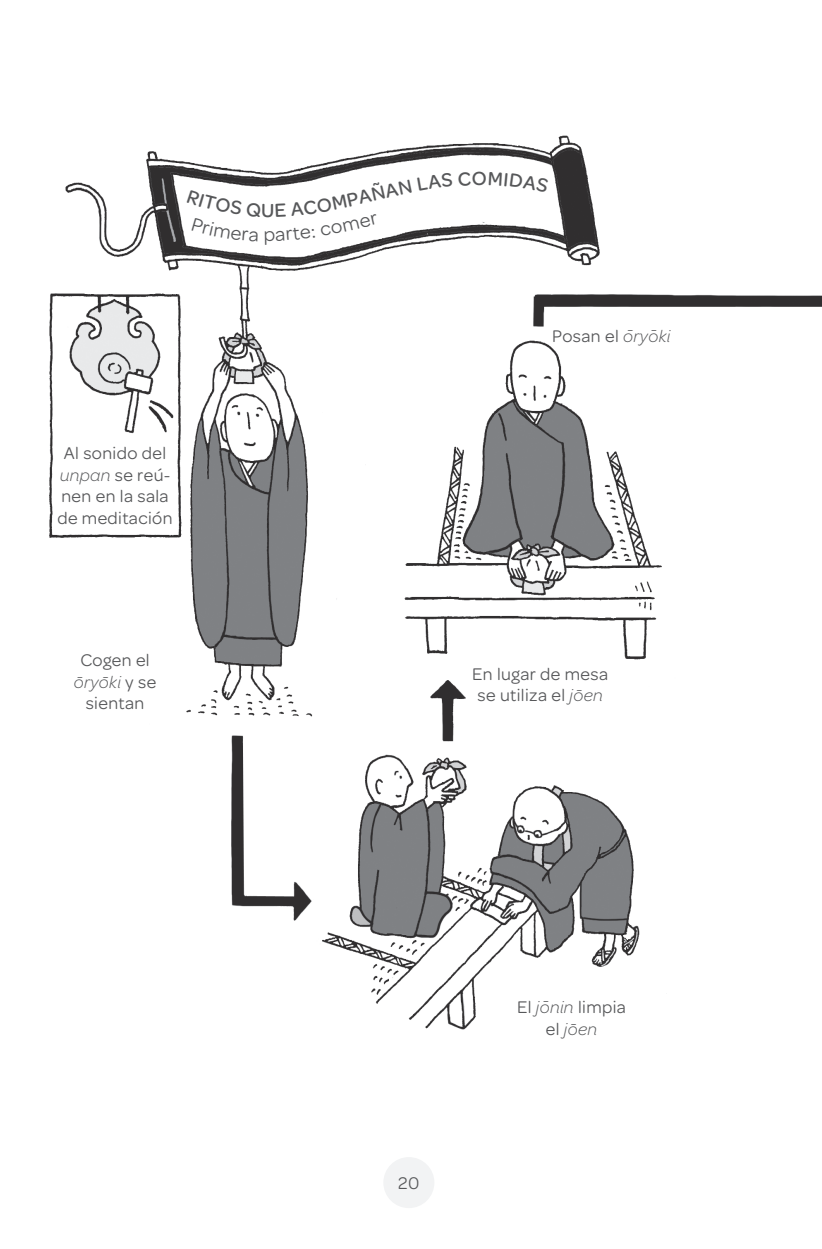
<style>
.page{position:relative;width:822px;height:1249px;background:#fff}
.page>*{position:absolute;margin:0;border:0;box-sizing:border-box;transform-origin:0 0}
.t1{font:500 20.25px "Omnes";color:#57585a}
.t2{font:18px/21.6px "Omnes";letter-spacing:.02em;color:#57585a;text-align:center}
.t3{font:italic 300 18px "Omnes";color:#57585a}
.s1{font-weight:300;font-style:italic}
</style>
<div class="page">
<img style="left:49px;top:135px;width:773px;height:895px">
<div style="left:383px;top:1157px;width:51px;height:51px;background:#f2f3f4;border-radius:50%"></div>
<svg style="left:398px;top:173px;width:54px;height:22px"></svg>
<svg style="left:458px;top:172px;width:13px;height:14px"></svg>
<svg style="left:488px;top:172px;width:60px;height:21px"></svg>
<svg style="left:187px;top:190px;width:191px;height:55px"></svg>
<p class="t2" style="left:58px;top:442px;width:116px">Al sonido del <span class="s1">unpan</span> se reú&shy;nen en la sala de meditación</p>
<p class="t2" style="left:74px;top:650px;width:84px">Cogen el <span class="s1">oryoki</span> y se sientan</p>
<p class="t3" style="left:77px;top:666px;width:33px">- -</p>
<p class="t1" style="left:344px;top:189px;width:54px;rotate:-13deg">PAÑA</p>
<p class="t1" style="left:472px;top:167px;width:17px">O</p>
<p class="t2" style="left:552px;top:325px;width:120px">Posan el <span class="s1">oryoki</span></p>
<p class="t3" style="left:627px;top:319px;width:32px">- -</p>
<p class="t2" style="left:472px;top:663px;width:137px;text-align:left">En lugar de mesa se utiliza el <span class="s1">joen</span></p>
<p class="t3" style="left:576px;top:680px;width:8px">-</p>
<p class="t2" style="left:398px;top:1173px;width:23px">20</p>
<p class="t2" style="left:517px;top:996px;width:110px">El <span class="s1">jonin</span> limpia el <span class="s1">joen</span></p>
<p class="t3" style="left:543px;top:990px;width:8px">-</p>
<p class="t3" style="left:570px;top:1013px;width:8px">-</p>
</div>
